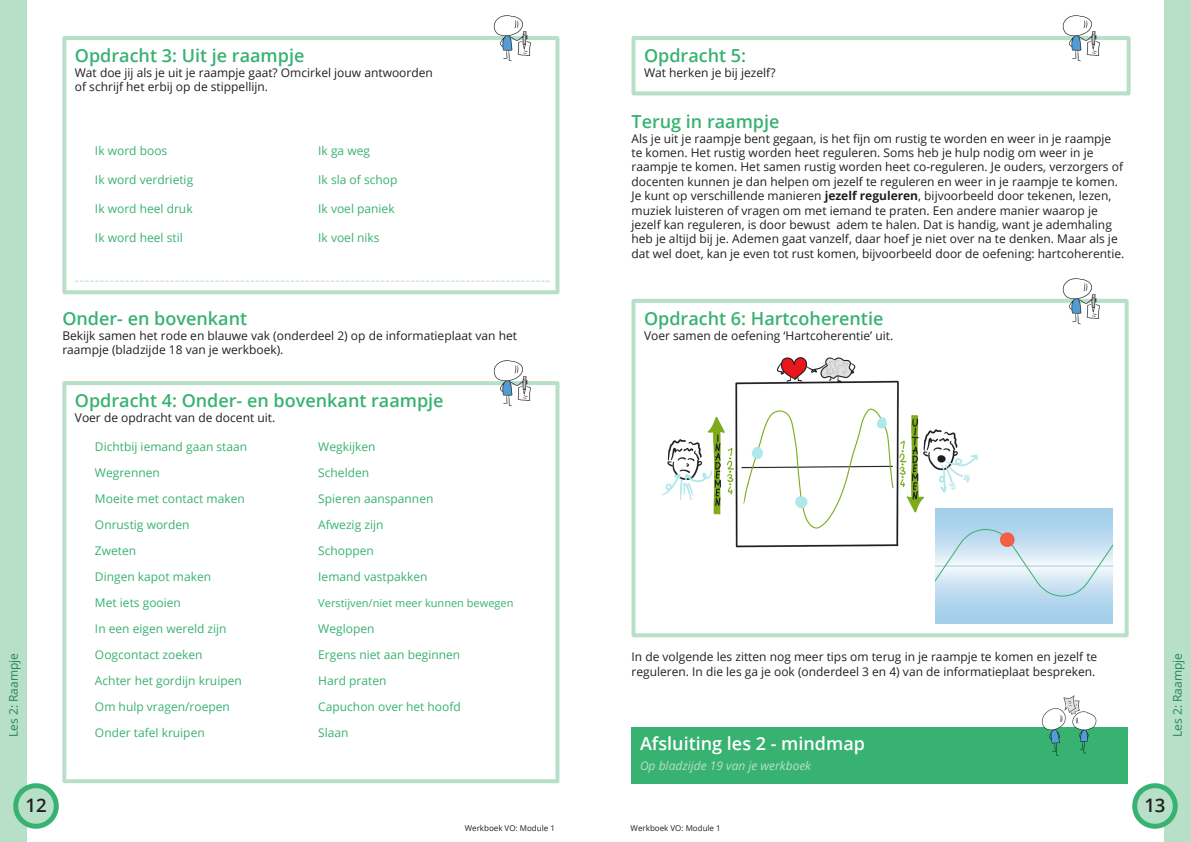
<style>
.page{position:relative;width:1191px;height:842px;background:#fff}
.page>*{position:absolute;margin:0;border:0;box-sizing:border-box;transform-origin:0 0}
.t1{font:600 18.6px "Open Sans";color:#231f20}
.Subkopje{font:600 18px "Open Sans";color:#38b271}
.Subkopje-2{font:600 18px "Open Sans";color:#fff}
.Broodtekst{font:12px/14.4px "Open Sans";color:#231f20}
.Broodtekst-2{font:12px/26px "Open Sans";color:#38b271}
.Subkopje-3{font:12px/14.4px "Open Sans";color:#231f20}
.afsluiting_les_pagina_doorverwijzing{font:italic 12px "Open Sans";color:#b8dfc8}
.Broodtekst-3{font:12px "Open Sans";color:#238755}
.Broodtekst-4{font:11px "Open Sans";color:#38b271}
.t2{font:8px "Open Sans";color:#231f20}
.s1{font-weight:700}
</style>
<div class="page">
<div style="left:1164px;top:0;width:27px;height:842px;background:#b8dfc8"></div>
<div style="left:0;top:0;width:27px;height:842px;background:#b8dfc8"></div>
<svg style="left:1132px;top:783px;width:46px;height:46px"></svg>
<svg style="left:13px;top:783px;width:46px;height:46px"></svg>
<div style="left:62px;top:36px;width:497px;height:258px;border:4px solid #b8dfc8"></div>
<div style="left:62px;top:381px;width:497px;height:402px;border:4px solid #b8dfc8"></div>
<img style="left:490px;top:15px;width:41px;height:47px">
<img style="left:490px;top:360px;width:41px;height:47px">
<svg style="left:75px;top:281px;width:474px;height:1px"></svg>
<div style="left:631px;top:36px;width:499px;height:59px;border:4px solid #b8dfc8"></div>
<div style="left:631px;top:299px;width:497px;height:338px;border:4px solid #b8dfc8"></div>
<img style="left:1059px;top:15px;width:41px;height:47px">
<img style="left:1059px;top:278px;width:41px;height:47px">
<img style="left:662px;top:357px;width:317px;height:191px">
<div style="left:631px;top:727px;width:496px;height:57px;background:#38b271"></div>
<img style="left:1041px;top:695px;width:56px;height:61px">
<img style="left:935px;top:508px;width:178px;height:116px">
<p class="Subkopje" style="left:75px;top:43px;width:231px">Opdracht 3: Uit je raampje</p>
<p class="Subkopje-3" style="left:75px;top:65px;width:359px">Wat doe jij als je uit je raampje gaat? Omcirkel jouw antwoorden of schrijf het erbij op de stippellijn.</p>
<p class="Broodtekst-2" style="left:95px;top:138px;width:74px">Ik word boos</p>
<p class="Broodtekst-2" style="left:95px;top:166px;width:100px">Ik word verdrietig</p>
<p class="Broodtekst-2" style="left:95px;top:195px;width:99px">Ik word heel druk</p>
<p class="Broodtekst-2" style="left:95px;top:224px;width:89px">Ik word heel stil</p>
<p class="Broodtekst-2" style="left:318px;top:138px;width:53px">Ik ga weg</p>
<p class="Broodtekst-2" style="left:318px;top:166px;width:81px">Ik sla of schop</p>
<p class="Broodtekst-2" style="left:318px;top:195px;width:78px">Ik voel paniek</p>
<p class="Broodtekst-2" style="left:318px;top:224px;width:63px">Ik voel niks</p>
<p class="Subkopje" style="left:644px;top:43px;width:104px">Opdracht 5:</p>
<p class="Broodtekst" style="left:644px;top:65px;width:133px">Wat herken je bij jezelf?</p>
<p class="Subkopje" style="left:631px;top:109px;width:150px">Terug in raampje</p>
<p class="Broodtekst" style="left:631px;top:131px;width:494px">Als je uit je raampje bent gegaan, is het fijn om rustig te worden en weer in je raampje te komen. Het rustig worden heet reguleren. Soms heb je hulp nodig om weer in je raampje te komen. Het samen rustig worden heet co-reguleren. Je ouders, verzorgers of docenten kunnen je dan helpen om jezelf te reguleren en weer in je raampje te komen.<br>Je kunt op verschillende manieren <span class="s1">jezelf reguleren</span>, bijvoorbeeld door tekenen, lezen, muziek luisteren of vragen om met iemand te praten. Een andere manier waarop je jezelf kan reguleren, is door bewust adem te halen. Dat is handig, want je ademhaling heb je altijd bij je. Ademen gaat vanzelf, daar hoef je niet over na te denken. Maar als je dat wel doet, kan je even tot rust komen, bijvoorbeeld door de oefening: hartcoherentie.</p>
<p class="Subkopje" style="left:62px;top:306px;width:186px">Onder- en bovenkant</p>
<p class="Broodtekst" style="left:62px;top:328px;width:456px">Bekijk samen het rode en blauwe vak (onderdeel 2) op de informatieplaat van het raampje (bladzijde 18 van je werkboek).</p>
<p class="Subkopje" style="left:644px;top:306px;width:241px">Opdracht 6: Hartcoherentie</p>
<p class="Broodtekst" style="left:644px;top:328px;width:251px">Voer samen de oefening ‘Hartcoherentie’ uit.</p>
<p class="Broodtekst-3" style="left:5px;top:737px;width:86px;rotate:-90deg">Les 2: Raampje</p>
<p class="Subkopje" style="left:75px;top:388px;width:370px">Opdracht 4: Onder- en bovenkant raampje</p>
<p class="Subkopje-3" style="left:75px;top:410px;width:202px">Voer de opdracht van de docent uit.</p>
<p class="Broodtekst-2" style="left:95px;top:433px;width:154px">Dichtbij iemand gaan staan</p>
<p class="Broodtekst-2" style="left:95px;top:459px;width:66px">Wegrennen</p>
<p class="Broodtekst-2" style="left:95px;top:485px;width:151px">Moeite met contact maken<br>Onrustig worden</p>
<p class="Broodtekst-2" style="left:95px;top:537px;width:43px">Zweten</p>
<p class="Broodtekst-2" style="left:95px;top:563px;width:118px">Dingen kapot maken</p>
<p class="Broodtekst-2" style="left:95px;top:589px;width:87px">Met iets gooien</p>
<p class="Broodtekst-2" style="left:95px;top:615px;width:133px">In een eigen wereld zijn</p>
<p class="Broodtekst-2" style="left:95px;top:641px;width:109px">Oogcontact zoeken</p>
<p class="Broodtekst-2" style="left:95px;top:667px;width:148px">Achter het gordijn kruipen</p>
<p class="Broodtekst-2" style="left:95px;top:693px;width:136px">Om hulp vragen/roepen<br>Onder tafel kruipen</p>
<p class="Broodtekst-2" style="left:318px;top:433px;width:59px">Wegkijken</p>
<p class="Broodtekst-2" style="left:318px;top:459px;width:52px">Schelden</p>
<p class="Broodtekst-2" style="left:318px;top:485px;width:117px">Spieren aanspannen<br>Afwezig zijn</p>
<p class="Broodtekst-2" style="left:318px;top:537px;width:57px">Schoppen</p>
<p class="Broodtekst-2" style="left:318px;top:563px;width:111px">Iemand vastpakken</p>
<p class="Broodtekst-4" style="left:318px;top:595px;width:197px">Verstijven/niet meer kunnen bewegen</p>
<p class="Broodtekst-2" style="left:318px;top:615px;width:58px">Weglopen</p>
<p class="Broodtekst-2" style="left:318px;top:641px;width:143px">Ergens niet aan beginnen</p>
<p class="Broodtekst-2" style="left:318px;top:667px;width:70px">Hard praten</p>
<p class="Broodtekst-2" style="left:318px;top:693px;width:144px">Capuchon over het hoofd</p>
<p class="Broodtekst-2" style="left:318px;top:719px;width:32px">Slaan</p>
<p class="Broodtekst" style="left:631px;top:649px;width:467px">In de volgende les zitten nog meer tips om terug in je raampje te komen en jezelf te reguleren. In die les ga je ook (onderdeel 3 en 4) van de informatieplaat bespreken.</p>
<p class="Subkopje-2" style="left:640px;top:731px;width:226px">Afsluiting les 2 - mindmap</p>
<p class="afsluiting_les_pagina_doorverwijzing" style="left:640px;top:757px;width:173px">Op bladzijde 19 van je werkboek</p>
<p class="Broodtekst-3" style="left:1169px;top:737px;width:86px;rotate:-90deg">Les 2: Raampje</p>
<h1 class="t1" style="left:25px;top:793px;width:23px">12</h1>
<h1 class="t1" style="left:1144px;top:793px;width:23px">13</h1>
<p class="t2" style="left:465px;top:822px;width:92px">Werkboek VO: Module 1</p>
<p class="t2" style="left:630px;top:822px;width:92px">Werkboek VO: Module 1</p>
</div>
